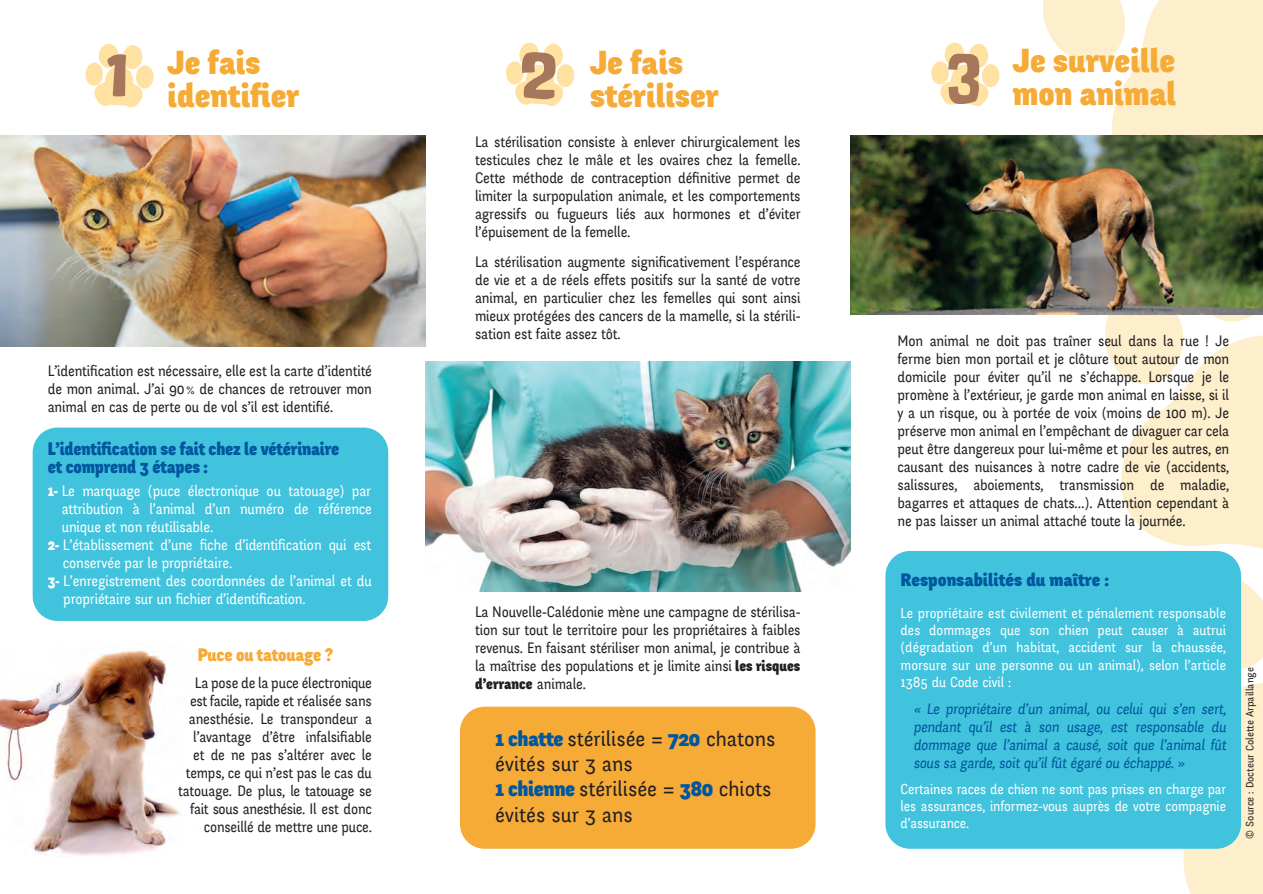
<style>
.page{position:relative;width:1263px;height:894px;background:#fff}
.page>*{position:absolute;margin:0;border:0;box-sizing:border-box;transform-origin:0 0}
.t1{font:55.5px "Good Girl";color:#a6775b}
.t2{font:900 33px/33px "Fengardo Neue";color:#f6ab37}
.t3{font:21px/25.2px "Fengardo Neue";color:#231f20}
.t4{font:900 18px/18.6px "Fengardo Neue";letter-spacing:-.01em;color:#01579f;scale:.95 1}
.t5{font:900 18px "Fengardo Neue";letter-spacing:-.01em;color:#01579f}
.t6{font:900 18px "Fengardo Neue";letter-spacing:-.01em;color:#f6ab37;scale:.95 1}
.t7{font:15px/18px "Fengardo Neue";letter-spacing:-.01em;color:#231f20;text-align:justify;scale:.95 1}
.t8{font:15px "Fengardo Neue";letter-spacing:-.01em;color:#fff;scale:.95 1}
.t9{font:15px/18px "Fengardo Neue";color:#01579f;text-align:justify;scale:.95 1}
.t10{font:14.25px/17.1px "Fengardo Neue";color:#fff;text-align:justify;scale:.95 1}
.t11{font:10.5px "Fengardo Neue";color:#231f20}
.s1{font-size:10.5px}
.s2{font-weight:900}
.s3{font-weight:900;color:#01579f}
</style>
<div class="page">
<img style="left:0;top:136px;width:425px;height:210px">
<img style="left:0;top:650px;width:180px;height:206px">
<svg style="left:506px;top:42px;width:69px;height:64px"></svg>
<svg style="left:931px;top:42px;width:69px;height:64px"></svg>
<svg style="left:85px;top:44px;width:69px;height:64px"></svg>
<div style="left:33px;top:427px;width:355px;height:194px;background:#41c3dd;border-radius:25px"></div>
<div style="left:885px;top:551px;width:356px;height:297px;background:#41c3dd;border-radius:25px"></div>
<div style="left:460px;top:706px;width:355px;height:142px;background:#f6ab37;border-radius:25px"></div>
<img style="left:425px;top:361px;width:425px;height:230px">
<img style="left:850px;top:136px;width:413px;height:179px">
<svg style="left:1037px;top:0;width:226px;height:210px"></svg>
<svg style="left:1069px;top:217px;width:194px;height:677px"></svg>
<h1 class="t1" style="left:107px;top:50px;width:21px">1</h1>
<h2 class="t2" style="left:167px;top:46px;width:133px">Je fais identifier</h2>
<p class="t7" style="left:48px;top:361px;width:343px">L’identification est nécessaire, elle est la carte d’identité de mon animal. J’ai 90 <span class="s1">%</span> de chances de retrouver mon animal en cas de perte ou de vol s’il est identifié.</p>
<p class="t4" style="left:48px;top:439px;width:308px">L’identification se fait chez le vétérinaire et comprend 3 étapes :</p>
<p class="t8" style="left:48px;top:482px;width:342px"><span class="s2">1-</span> Le marquage (puce électronique ou tatouage) par</p>
<p class="t8" style="left:62px;top:500px;width:328px">attribution à l’animal d’un numéro de référence</p>
<p class="t8" style="left:62px;top:518px;width:161px">unique et non réutilisable.</p>
<p class="t8" style="left:48px;top:536px;width:342px"><span class="s2">2-</span> L’établissement d’une fiche d’identification qui est</p>
<p class="t8" style="left:63px;top:554px;width:180px">conservée par le propriétaire.</p>
<p class="t8" style="left:48px;top:572px;width:342px"><span class="s2">3-</span> L’enregistrement des coordonnées de l’animal et du</p>
<p class="t8" style="left:63px;top:590px;width:257px">propriétaire sur un fichier d’identification.</p>
<p class="t6" style="left:198px;top:644px;width:144px">Puce ou tatouage ?</p>
<p class="t7" style="left:178px;top:673px;width:205px;text-align:right">La pose de la puce électronique est facile, rapide et réalisée sans anesthésie. Le transpondeur a l’avantage d’être infalsifiable<br>et de ne pas s’altérer avec le temps, ce qui n’est pas le cas du tatouage. De plus, le tatouage se fait sous anesthésie. Il est donc conseillé de mettre une puce.</p>
<h2 class="t2" style="left:520px;top:46px;width:199px;text-indent:69px">Je fais<br><sup>2</sup> stériliser</h2>
<h2 class="t2" style="left:946px;top:45px;width:232px;text-align:right">Je surveille<br><sup>3</sup> mon animal</h2>
<p class="t7" style="left:475px;top:133px;width:344px">La stérilisation consiste à enlever chirurgicalement les testicules chez le mâle et les ovaires chez la femelle.<br>Cette méthode de contraception définitive permet de limiter la surpopulation animale, et les comportements agressifs ou fugueurs liés aux hormones et d’éviter l’épuisement de la femelle.</p>
<p class="t7" style="left:475px;top:253px;width:344px">La stérilisation augmente significativement l’espérance de vie et a de réels effets positifs sur la santé de votre animal, en particulier chez les femelles qui sont ainsi mieux protégées des cancers de la mamelle, si la stérili&shy;sation est faite assez tôt.</p>
<p class="t7" style="left:897px;top:332px;width:351px">Mon animal ne doit pas traîner seul dans la rue ! Je ferme bien mon portail et je clôture tout autour de mon domicile pour éviter qu’il ne s’échappe. Lorsque je le promène à l’extérieur, je garde mon animal en laisse, si il y a un risque, ou à portée de voix (moins de 100 m). Je préserve mon animal en l’empêchant de divaguer car cela peut être dangereux pour lui-même et pour les autres, en causant des nuisances à notre cadre de vie (accidents, salissures, aboiements, transmission de maladie, bagarres et attaques de chats…). Attention cependant à ne pas laisser un animal attaché toute la journée.</p>
<p class="t7" style="left:475px;top:603px;width:344px">La Nouvelle-Calédonie mène une campagne de stérilisa&shy;tion sur tout le territoire pour les propriétaires à faibles revenus. En faisant stériliser mon animal, je contribue à la maîtrise des populations et je limite ainsi <span class="s2">les risques d’errance</span> animale.</p>
<h3 class="t3" style="left:495px;top:726px;width:282px"><span class="s3">1 chatte</span> stérilisée = <span class="s3">720</span> chatons évités sur 3 ans<br><span class="s3">1 chienne</span> stérilisée = <span class="s3">380</span> chiots évités sur 3 ans</h3>
<p class="t5" style="left:900px;top:569px;width:210px">Responsabilités du maître :</p>
<p class="t10" style="left:900px;top:605px;width:344px">Le propriétaire est civilement et pénalement responsable des dommages que son chien peut causer à autrui (dégradation d’un habitat, accident sur la chaussée, morsure sur une personne ou un animal), selon l’article 1385 du Code civil :</p>
<p class="t9" style="left:913px;top:699px;width:333px">« Le propriétaire d’un animal, ou celui qui s’en sert, pendant qu’il est à son usage, est responsable du dommage que l’animal a causé, soit que l’animal fût sous sa garde, soit qu’il fût égaré ou échappé. »</p>
<p class="t10" style="left:900px;top:780px;width:344px">Certaines races de chien ne sont pas prises en charge par les assurances, informez-vous auprès de votre compagnie d’assurance.</p>
<p class="t11" style="left:1244px;top:838px;width:173px;rotate:-90deg">© Source : Docteur Colette Arpaillange</p>
</div>
